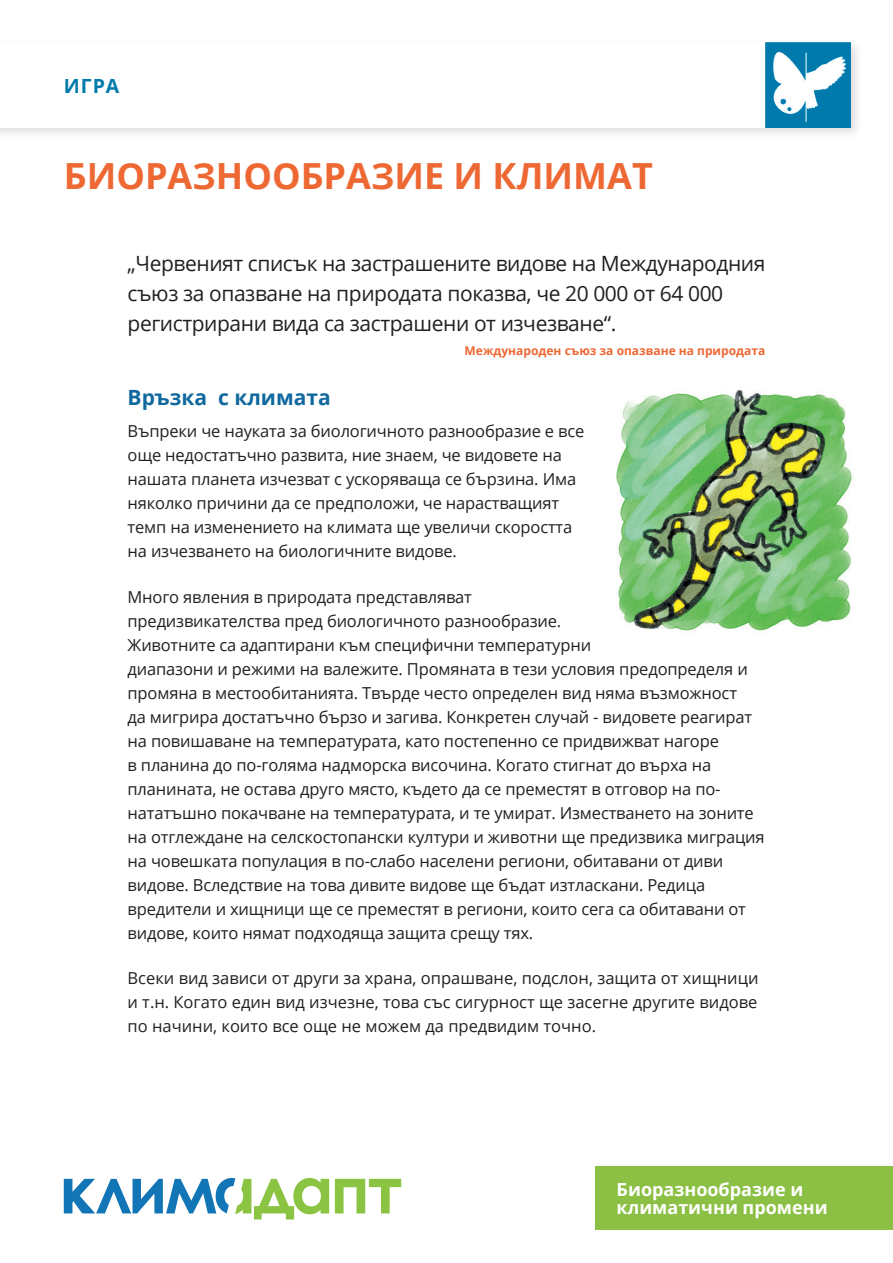
<style>
.page{position:relative;width:893px;height:1263px;background:#fff}
.page>*{position:absolute;margin:0;border:0;box-sizing:border-box;transform-origin:0 0}
.t1{font:700 36px "Open Sans";color:#ee6833}
.t2{font:21px/30px "Open Sans";letter-spacing:-.02em;color:#231f20}
.t3{font:700 21px "Open Sans";color:#10699e}
.t4{font:700 19.5px "Open Sans";color:#007bac}
.t5{font:700 18px/18px "Open Sans";color:#fff}
.t6{font:16.5px/24px "Open Sans";letter-spacing:-.01em;color:#231f20}
.t7{font:700 12px "Open Sans";color:#ee6833}
</style>
<div class="page">
<div style="left:0;top:39px;width:863px;height:101px;background:#231f20;opacity:.15"></div>
<div style="left:0;top:43px;width:850px;height:85px;background:#fff"></div>
<img style="left:765px;top:43px;width:85px;height:85px">
<div style="left:595px;top:1166px;width:298px;height:63px;background:#8bc045"></div>
<svg style="left:335px;top:1179px;width:66px;height:34px"></svg>
<svg style="left:64px;top:1178px;width:265px;height:41px"></svg>
<img style="left:616px;top:389px;width:236px;height:242px">
<p class="t4" style="left:64px;top:72px;width:57px">ИГРА</p>
<h1 class="t1" style="left:64px;top:151px;width:591px">БИОРАЗНООБРАЗИЕ И КЛИМАТ</h1>
<p class="t2" style="left:128px;top:248px;width:639px">„Червеният списък на застрашените видове на Международния съюз за опазване на природата показва, че 20 000 от 64 000 регистрирани вида са застрашени от изчезване“.</p>
<p class="t7" style="left:465px;top:342px;width:302px">Международен съюз за опазване на природата</p>
<p class="t3" style="left:128px;top:382px;width:205px">Връзка с климата</p>
<p class="t6" style="left:128px;top:419px;width:458px">Въпреки че науката за биологичното разнообразие е все още недостатъчно развита, ние знаем, че видовете на нашата планета изчезват с ускоряваща се бързина. Има няколко причини да се предположи, че нарастващият темп на изменението на климата ще увеличи скоростта на изчезването на биологичните видове.</p>
<p class="t6" style="left:128px;top:584px;width:639px">Много явления в природата представляват<br>предизвикателства пред биологичното разнообразие.<br>Животните са адаптирани към специфични температурни<br>диапазони и режими на валежите. Промяната в тези условия предопределя и промяна в местообитанията. Твърде често определен вид няма възможност<br>да мигрира достатъчно бързо и загива. Конкретен случай - видовете реагират на повишаване на температурата, като постепенно се придвижват нагоре<br>в планина до по-голяма надморска височина. Когато стигнат до върха на планината, не остава друго място, където да се преместят в отговор на по&shy;нататъшно покачване на температурата, и те умират. Изместването на зоните на отглеждане на селскостопански култури и животни ще предизвика миграция на човешката популация в по-слабо населени региони, обитавани от диви видове. Вследствие на това дивите видове ще бъдат изтласкани. Редица вредители и хищници ще се преместят в региони, които сега са обитавани от видове, които нямат подходяща защита срещу тях.</p>
<p class="t6" style="left:128px;top:965px;width:632px;text-align:justify">Всеки вид зависи от други за храна, опрашване, подслон, защита от хищници и т.н. Когато един вид изчезне, това със сигурност ще засегне другите видове по начини, които все още не можем да предвидим точно.</p>
<p class="t5" style="left:617px;top:1179px;width:213px">Биоразнообразие и климатични промени</p>
</div>
